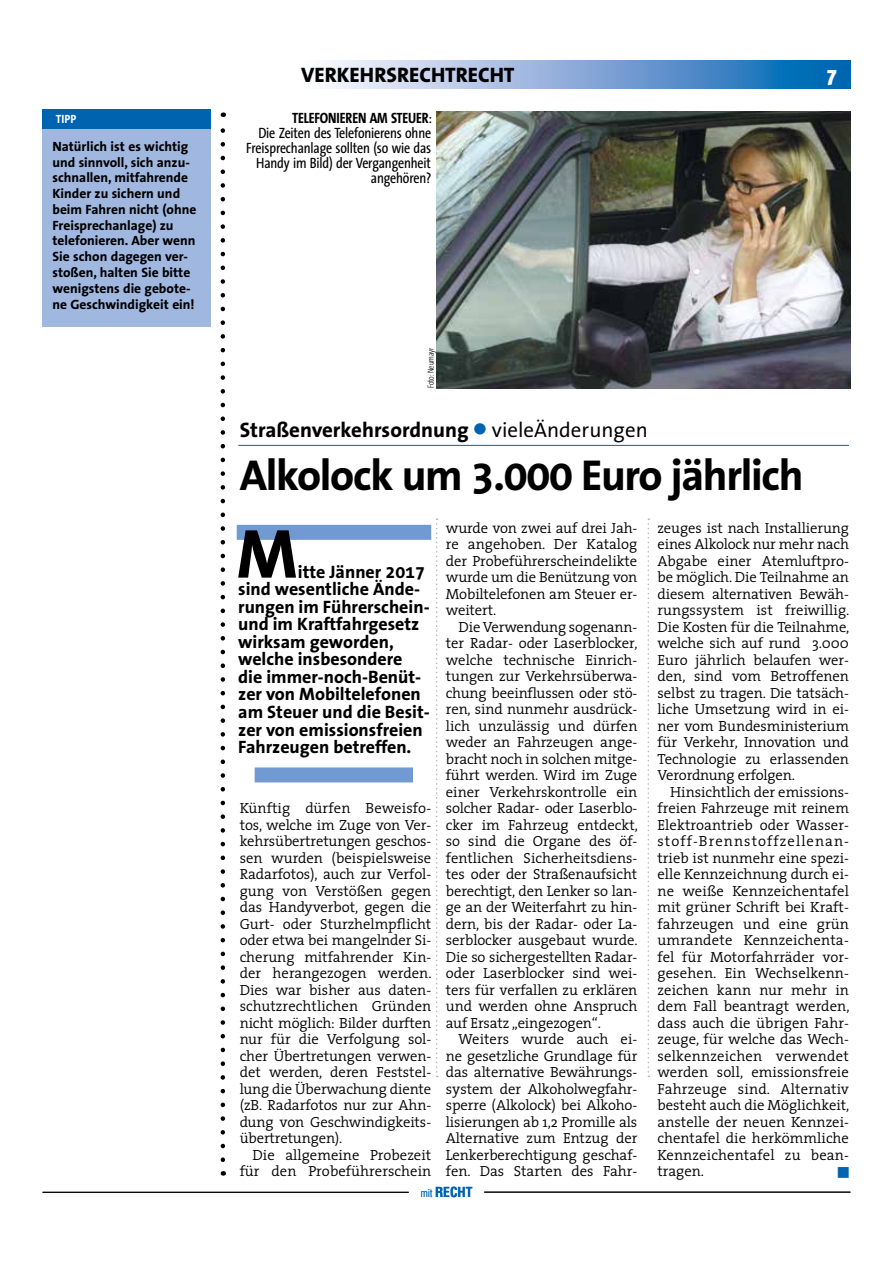
<style>
.page{position:relative;width:893px;height:1263px;background:#fff}
.page>*{position:absolute;margin:0;border:0;box-sizing:border-box;transform-origin:0 0}
.t1{font:700 70.05px "The Sans Correspondence";color:#000}
.t2{font:700 43.5px "The Sans Correspondence";letter-spacing:-.03em;color:#000}
.t3{font:700 21px "The Sans Correspondence";color:#000}
.t4{font:800 21px "The Sans";color:#000}
.t5{font:900 21px "Meta Plus";color:#fff}
.t6{font:700 18px/17.5px "The Sans Correspondence";color:#000}
.t7{font:15px/15px "The Sans Condensed";letter-spacing:-.01em;color:#000;text-align:right}
.t8{font:300 14.7px/16.5px "The Serif";letter-spacing:-.005em;color:#000;text-align:justify}
.t9{font:14.7px "Zapf Dingbats";color:#0063af}
.t10{font:700 13.5px/15.8px "The Sans Correspondence";color:#000}
.t11{font:700 condensed 13.5px "Helvetica";color:#0063af}
.t12{font:700 12px "The Sans Correspondence";color:#fff;scale:.92 1}
.t13{font:300 9px "The Sans Condensed";letter-spacing:-.01em;color:#000;scale:.9 1}
.s1{font-weight:700}
.s2{color:#0063af}
.s3{font-weight:400}
.s4{font-weight:300;font-size:10.5px}
</style>
<div class="page">
<hr style="left:43px;top:1192px;width:366px;height:1px;background:#000">
<hr style="left:484px;top:1192px;width:366px;height:1px;background:#000">
<svg style="left:327px;top:60px;width:523px;height:28px;background:#7da8d6"></svg>
<svg style="left:221px;top:113px;width:4px;height:1047px"></svg>
<hr style="left:238px;top:445px;width:611px;height:1px;background:#0063af">
<svg style="left:436px;top:518px;width:2px;height:559px"></svg>
<svg style="left:648px;top:518px;width:1px;height:559px"></svg>
<div style="left:255px;top:767px;width:158px;height:15px;background:#709ad1"></div>
<div style="left:237px;top:525px;width:194px;height:15px;background:#709ad1"></div>
<div style="left:43px;top:109px;width:168px;height:218px;background:#a0b7e0"></div>
<div style="left:43px;top:109px;width:168px;height:20px;background:#0063af"></div>
<img style="left:437px;top:112px;width:413px;height:276px">
<p class="t12" style="left:56px;top:113px;width:24px">TIPP</p>
<p class="t10" style="left:52px;top:139px;width:146px">Natürlich ist es wichtig und sinnvoll, sich anzu&shy;schnallen, mitfahrende<br>Kinder zu sichern und beim Fahren nicht (ohne<br>Freisprechanlage) zu telefonieren. Aber wenn<br>Sie schon dagegen ver&shy;stoßen, halten Sie bitte wenigstens die gebote&shy;ne Geschwindigkeit ein!</p>
<h3 class="t4" style="left:301px;top:57px;width:215px">VERKEHRSRECHTRECHT</h3>
<h3 class="t5" style="left:827px;top:62px;width:11px">7</h3>
<p class="t7" style="left:246px;top:111px;width:187px"><span class="s1">TELEFONIEREN AM STEUER</span>:<br>Die Zeiten des Telefonierens ohne<br>Freisprechanlage sollten (so wie das<br>Handy im Bild) der Vergangenheit angehören?</p>
<p class="t13" style="left:426px;top:388px;width:46px;rotate:-90deg">Foto: Neumayr</p>
<h3 class="t3" style="left:240px;top:418px;width:410px">Straßenverkehrsordnung <span class="s2">●</span> <span class="s3">vieleÄnderungen</span></h3>
<h2 class="t2" style="left:240px;top:451px;width:565px">Alkolock um 3.000 Euro jährlich</h2>
<p class="t8" style="left:446px;top:519px;width:193px">wurde von zwei auf drei Jah&shy;re angehoben. Der Katalog der Probeführerscheindelikte wurde um die Benützung von Mobiltelefonen am Steuer er&shy;weitert.</p>
<p class="t8" style="left:446px;top:618px;width:194px;text-indent:13px">Die Verwendung sogenann&shy;ter Radar- oder Laserblocker, welche technische Einrich&shy;tungen zur Verkehrsüberwa&shy;chung beeinflussen oder stö&shy;ren, sind nunmehr ausdrück&shy;lich unzulässig und dürfen weder an Fahrzeugen ange&shy;bracht noch in solchen mitge&shy;führt werden. Wird im Zuge einer Verkehrskontrolle ein solcher Radar- oder Laserblo&shy;cker im Fahrzeug entdeckt, so sind die Organe des öf&shy;fentlichen Sicherheitsdiens&shy;tes oder der Straßenaufsicht berechtigt, den Lenker so lan&shy;ge an der Weiterfahrt zu hin&shy;dern, bis der Radar- oder La&shy;serblocker ausgebaut wurde.<br>Die so sichergestellten Radar&shy;oder Laserblocker sind wei&shy;ters für verfallen zu erklären und werden ohne Anspruch auf Ersatz „eingezogen“.</p>
<p class="t8" style="left:446px;top:1030px;width:193px;text-indent:13px">Weiters wurde auch ei&shy;ne gesetzliche Grundlage für das alternative Bewährungs&shy;system der Alkoholwegfahr&shy;sperre (Alkolock) bei Alkoho&shy;lisierungen ab 1,2 Promille als Alternative zum Entzug der Lenkerberechtigung geschaf&shy;fen. Das Starten des Fahr-</p>
<p class="t8" style="left:657px;top:519px;width:194px">zeuges ist nach Installierung eines Alkolock nur mehr nach Abgabe einer Atemluftpro&shy;be möglich. Die Teilnahme an diesem alternativen Bewäh&shy;rungssystem ist freiwillig.<br>Die Kosten für die Teilnahme, welche sich auf rund 3.000<br>Euro jährlich belaufen wer&shy;den, sind vom Betroffenen selbst zu tragen. Die tatsäch&shy;liche Umsetzung wird in ei&shy;ner vom Bundesministerium für Verkehr, Innovation und Technologie zu erlassenden Verordnung erfolgen.</p>
<p class="t8" style="left:657px;top:783px;width:194px;text-indent:13px">Hinsichtlich der emissions&shy;freien Fahrzeuge mit reinem Elektroantrieb oder Wasser&shy;stoff-Brennstoffzellenan&shy;trieb ist nunmehr eine spezi&shy;elle Kennzeichnung durch ei&shy;ne weiße Kennzeichentafel mit grüner Schrift bei Kraft&shy;fahrzeugen und eine grün umrandete Kennzeichenta&shy;fel für Motorfahrräder vor&shy;gesehen. Ein Wechselkenn&shy;zeichen kann nur mehr in dem Fall beantragt werden, dass auch die übrigen Fahr&shy;zeuge, für welche das Wech&shy;selkennzeichen verwendet werden soll, emissionsfreie Fahrzeuge sind. Alternativ besteht auch die Möglichkeit, anstelle der neuen Kennzei&shy;chentafel die herkömmliche Kennzeichentafel zu bean&shy;tragen.</p>
<h1 class="t1" style="left:236px;top:515px;width:63px">M</h1>
<p class="t6" style="left:238px;top:563px;width:193px;text-indent:60px">itte Jänner 2017 sind wesentliche Ände&shy;rungen im Führerschein&shy;und im Kraftfahrgesetz wirksam geworden, welche insbesondere die immer-noch-Benüt&shy;zer von Mobiltelefonen am Steuer und die Besit&shy;zer von emissionsfreien<br>Fahrzeugen betreffen.</p>
<p class="t8" style="left:240px;top:799px;width:193px">Künftig dürfen Beweisfo&shy;tos, welche im Zuge von Ver&shy;kehrsübertretungen geschos&shy;sen wurden (beispielsweise Radarfotos), auch zur Verfol&shy;gung von Verstößen gegen das Handyverbot, gegen die Gurt- oder Sturzhelmpflicht oder etwa bei mangelnder Si&shy;cherung mitfahrender Kin&shy;der herangezogen werden.<br>Dies war bisher aus daten&shy;schutzrechtlichen Gründen nicht möglich: Bilder durften nur für die Verfolgung sol&shy;cher Übertretungen verwen&shy;det werden, deren Feststel&shy;lung die Überwachung diente (zB. Radarfotos nur zur Ahn&shy;dung von Geschwindigkeits&shy;übertretungen).</p>
<p class="t8" style="left:240px;top:1146px;width:193px;text-align:right">Die allgemeine Probezeit für den Probeführerschein</p>
<p class="t9" style="left:838px;top:1164px;width:13px">■</p>
<p class="t11" style="left:421px;top:1183px;width:53px"><span class="s4">mit</span> RECHT</p>
</div>
